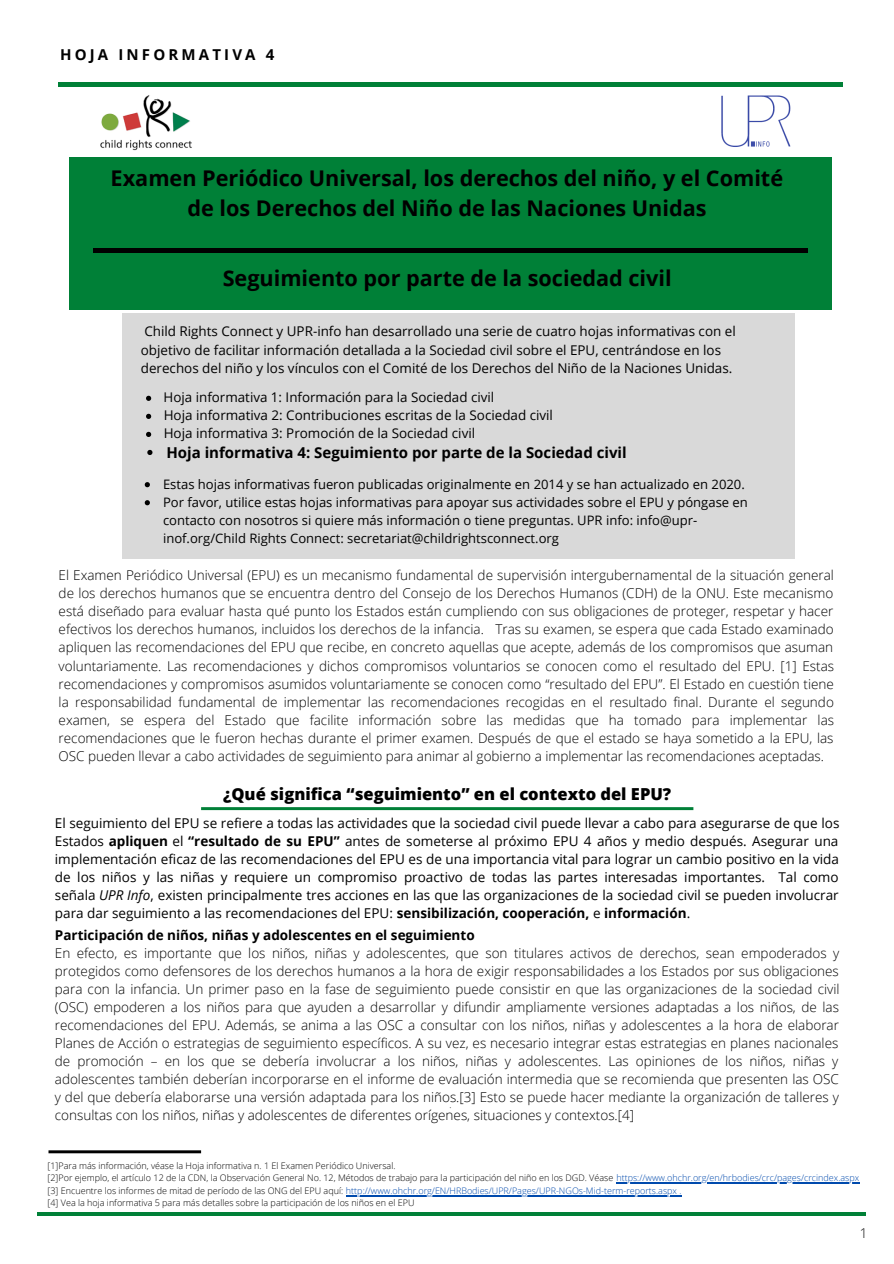
<style>
.page{position:relative;width:894px;height:1264px;background:#fff}
.page>*{position:absolute;margin:0;border:0;box-sizing:border-box;transform-origin:0 0}
.t1{font:700 21.6px/30.3px "Open Sans";color:#000;text-align:center}
.t2{font:800 16.5px "Open Sans";color:#000}
.t3{font:700 15px "Open Sans";color:#000}
.t4{font:700 15px "Open Sans";letter-spacing:.21em;color:#000}
.t5{font:300 13.5px/18px "Open Sans";color:#000;text-align:justify}
.t6{font:13.5px/18px "Open Sans";color:#000;text-align:justify}
.t7{font:700 13.5px "Open Sans";color:#000}
.t8{font:13.35px/18px "Open Sans";color:#000}
.t9{font:13.05px/18px "Open Sans";color:#000}
.t10{font:300 9px "Open Sans";color:#000}
.t11{font:300 9px "Open Sans";color:#004aad}
.s1{font-weight:700}
.s2{font-style:italic}
.s3{color:#004aad}
.s4{color:#000}
</style>
<div class="page">
<img style="left:721px;top:95px;width:70px;height:52px">
<svg style="left:48px;top:1150px;width:153px;height:3px"></svg>
<hr style="left:37px;top:1212px;width:828px;height:3px;background:#008037">
<svg style="left:201px;top:807px;width:492px;height:3px"></svg>
<hr style="left:616px;top:1182px;width:243px;height:1px;background:#004aad">
<hr style="left:346px;top:1194px;width:335px;height:2px;background:#004aad">
<hr style="left:59px;top:83px;width:783px;height:3px;background:#008037">
<img style="left:100px;top:95px;width:92px;height:56px">
<div style="left:69px;top:157px;width:762px;height:152px;background:#008037"></div>
<div style="left:122px;top:313px;width:672px;height:246px;background:#d9d9d9"></div>
<svg style="left:146px;top:396px;width:5px;height:5px"></svg>
<svg style="left:146px;top:414px;width:5px;height:5px"></svg>
<svg style="left:146px;top:432px;width:5px;height:5px"></svg>
<svg style="left:147px;top:450px;width:5px;height:5px"></svg>
<svg style="left:145px;top:482px;width:5px;height:5px"></svg>
<svg style="left:145px;top:500px;width:5px;height:5px"></svg>
<hr style="left:93px;top:249px;width:714px;height:3px;background:#000">
<p class="t4" style="left:60px;top:44px;width:216px">HOJA INFORMATIVA 4</p>
<p class="t1" style="left:111px;top:163px;width:673px">Examen Periódico Universal, los derechos del niño, y el Comité de los Derechos del Niño de las Naciones Unidas</p>
<p class="t1" style="left:223px;top:262px;width:450px">Seguimiento por parte de la sociedad civil</p>
<p class="t8" style="left:141px;top:322px;width:596px">Child Rights Connect y UPR-info han desarrollado una serie de cuatro hojas informativas con el objetivo de facilitar información detallada a la Sociedad civil sobre el EPU, centrándose en los derechos del niño y los vínculos con el Comité de los Derechos del Niño de la Naciones Unidas.</p>
<p class="t8" style="left:163px;top:388px;width:332px">Hoja informativa 1: Información para la Sociedad civil</p>
<p class="t8" style="left:164px;top:406px;width:390px">Hoja informativa 2: Contribuciones escritas de la Sociedad civil</p>
<p class="t8" style="left:164px;top:424px;width:313px">Hoja informativa 3: Promoción de la Sociedad civil</p>
<p class="t3" style="left:166px;top:441px;width:461px">Hoja informativa 4: Seguimiento por parte de la Sociedad civil</p>
<p class="t9" style="left:163px;top:474px;width:583px">Estas hojas informativas fueron publicadas originalmente en 2014 y se han actualizado en 2020.</p>
<p class="t9" style="left:163px;top:492px;width:586px">Por favor, utilice estas hojas informativas para apoyar sus actividades sobre el EPU y póngase en contacto con nosotros si quiere más información o tiene preguntas. UPR info: info@upr&shy;inof.org/Child Rights Connect: secretariat@childrightsconnect.org</p>
<p class="t5" style="left:59px;top:566px;width:776px">El Examen Periódico Universal (EPU) es un mecanismo fundamental de supervisión intergubernamental de la situación general de los derechos humanos que se encuentra dentro del Consejo de los Derechos Humanos (CDH) de la ONU. Este mecanismo está diseñado para evaluar hasta qué punto los Estados están cumpliendo con sus obligaciones de proteger, respetar y hacer efectivos los derechos humanos, incluidos los derechos de la infancia. Tras su examen, se espera que cada Estado examinado apliquen las recomendaciones del EPU que recibe, en concreto aquellas que acepte, además de los compromisos que asuman voluntariamente. Las recomendaciones y dichos compromisos voluntarios se conocen como el resultado del EPU. [1] Estas recomendaciones y compromisos asumidos voluntariamente se conocen como “resultado del EPU”. El Estado en cuestión tiene la responsabilidad fundamental de implementar las recomendaciones recogidas en el resultado final. Durante el segundo examen, se espera del Estado que facilite información sobre las medidas que ha tomado para implementar las recomendaciones que le fueron hechas durante el primer examen. Después de que el estado se haya sometido a la EPU, las OSC pueden llevar a cabo actividades de seguimiento para animar al gobierno a implementar las recomendaciones aceptadas.</p>
<p class="t2" style="left:223px;top:782px;width:449px">¿Qué significa “seguimiento” en el contexto del EPU?</p>
<p class="t6" style="left:55px;top:814px;width:785px">El seguimiento del EPU se refiere a todas las actividades que la sociedad civil puede llevar a cabo para asegurarse de que los Estados <span class="s1">apliquen</span> el <span class="s1">“resultado de su EPU”</span> antes de someterse al próximo EPU 4 años y medio después. Asegurar una implementación eficaz de las recomendaciones del EPU es de una importancia vital para lograr un cambio positivo en la vida de los niños y las niñas y requiere un compromiso proactivo de todas las partes interesadas importantes. Tal como señala <span class="s2">UPR Info</span>, existen principalmente tres acciones en las que las organizaciones de la sociedad civil se pueden involucrar para dar seguimiento a las recomendaciones del EPU: <span class="s1">sensibilización, cooperación,</span> e <span class="s1">información</span>.</p>
<p class="t7" style="left:55px;top:925px;width:421px">Participación de niños, niñas y adolescentes en el seguimiento</p>
<p class="t5" style="left:55px;top:943px;width:785px">En efecto, es importante que los niños, niñas y adolescentes, que son titulares activos de derechos, sean empoderados y protegidos como defensores de los derechos humanos a la hora de exigir responsabilidades a los Estados por sus obligaciones para con la infancia. Un primer paso en la fase de seguimiento puede consistir en que las organizaciones de la sociedad civil (OSC) empoderen a los niños para que ayuden a desarrollar y difundir ampliamente versiones adaptadas a los niños, de las recomendaciones del EPU. Además, se anima a las OSC a consultar con los niños, niñas y adolescentes a la hora de elaborar Planes de Acción o estrategias de seguimiento específicos. A su vez, es necesario integrar estas estrategias en planes nacionales de promoción – en los que se debería involucrar a los niños, niñas y adolescentes. Las opiniones de los niños, niñas y adolescentes también deberían incorporarse en el informe de evaluación intermedia que se recomienda que presenten las OSC y del que debería elaborarse una versión adaptada para los niños.[3] Esto se puede hacer mediante la organización de talleres y consultas con los niños, niñas y adolescentes de diferentes orígenes, situaciones y contextos.[4]</p>
<p class="t10" style="left:449px;top:1098px;width:4px">.</p>
<p class="t10" style="left:48px;top:1159px;width:349px">[1]Para más información, véase la Hoja informativa n. 1 El Examen Periódico Universal.</p>
<p class="t10" style="left:48px;top:1171px;width:812px">[2]Por ejemplo, el artículo 12 de la CDN, la Observación General No. 12, Métodos de trabajo para la participación del niño en los DGD. Véase <span class="s3">https://www.ohchr.org/en/hrbodies/crc/pages/crcindex.aspx</span></p>
<p class="t11" style="left:48px;top:1184px;width:635px"><span class="s4">[3] Encuentre los informes de mitad de período de las ONG del EPU aquí:</span> http://www.ohchr.org/EN/HRBodies/UPR/Pages/UPR-NGOs-Mid-term-reports.aspx .</p>
<p class="t10" style="left:48px;top:1196px;width:368px">[4] Vea la hoja informativa 5 para más detalles sobre la participación de los niños en el EPU</p>
<p class="t5" style="left:859px;top:1223px;width:9px">1</p>
</div>
